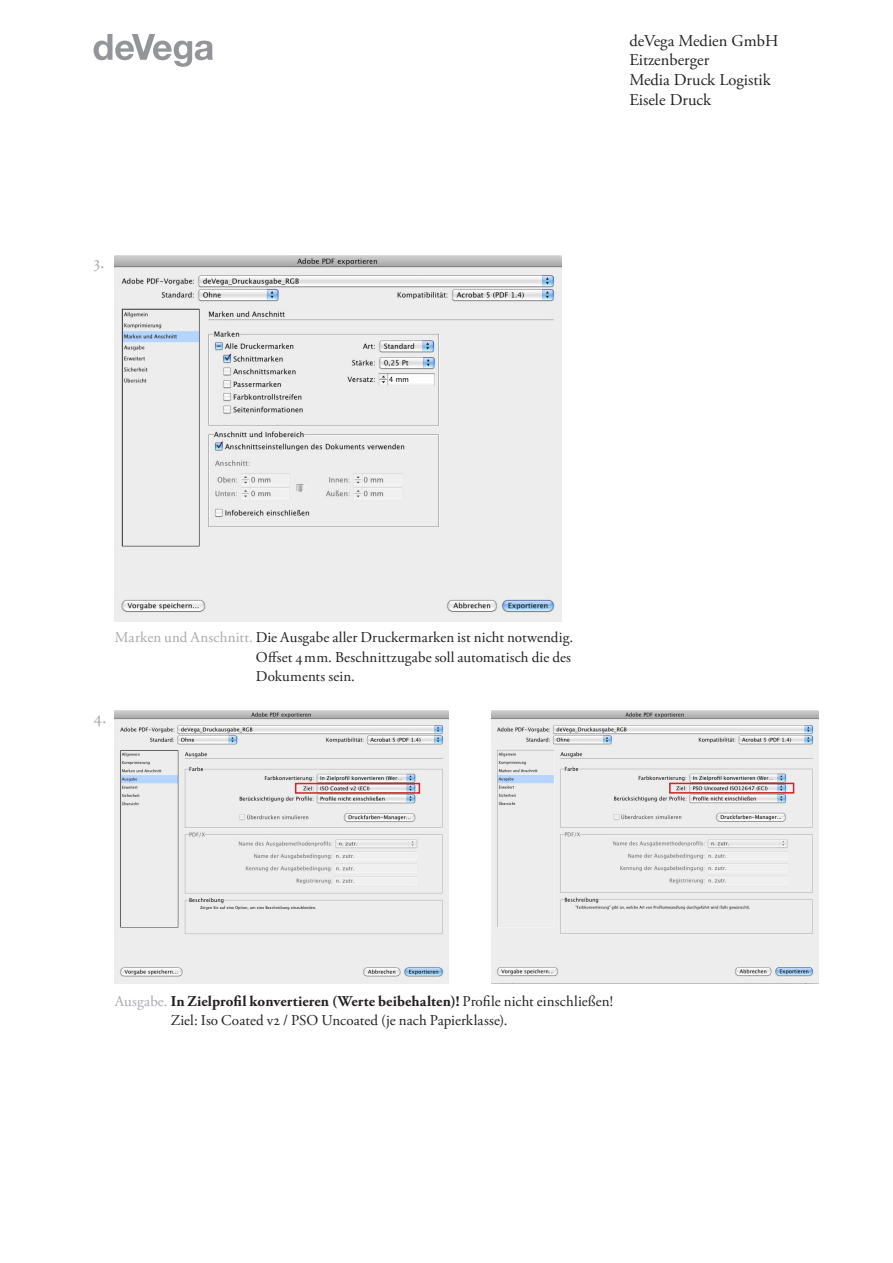
<style>
.page{position:relative;width:893px;height:1263px;background:#fff}
.page>*{position:absolute;margin:0;border:0;box-sizing:border-box;transform-origin:0 0}
.t1{font:18px "Adobe Garamond Pro";color:#a8a9ad}
.t2{font:16.5px/19.5px "Adobe Garamond Pro";color:#231f20}
.t3{font:15px/19.2px "Adobe Garamond Pro";letter-spacing:.01em;color:#231f20}
.s1{color:#a8a9ad}
.s2{font-weight:700}
</style>
<div class="page">
<svg style="left:94px;top:34px;width:119px;height:33px"></svg>
<img style="left:115px;top:255px;width:447px;height:366px">
<img style="left:115px;top:710px;width:334px;height:273px">
<img style="left:492px;top:710px;width:327px;height:273px">
<div style="left:295px;top:783px;width:125px;height:11px;border:2px solid #d1232a"></div>
<div style="left:669px;top:783px;width:125px;height:11px;border:2px solid #d1232a"></div>
<p class="t1" style="left:94px;top:252px;width:13px">3.</p>
<p class="t2" style="left:629px;top:32px;width:151px">deVega Medien GmbH<br>Eitzenberger<br>Media Druck Logistik<br>Eisele Druck</p>
<p class="t3" style="left:256px;top:628px;width:319px;text-indent:-141px"><span class="s1">Marken und Anschnitt.</span> Die Ausgabe aller Druckermarken ist nicht notwendig.<br>Offset 4mm. Beschnittzugabe soll automatisch die des<br>Dokuments sein.</p>
<p class="t1" style="left:94px;top:707px;width:15px">4.</p>
<p class="t3" style="left:171px;top:992px;width:444px;text-indent:-56px"><span class="s1">Ausgabe.</span> <span class="s2">In Zielprofil konvertieren (Werte beibehalten)!</span> Profile nicht einschließen!<br>Ziel: Iso Coated v2 / PSO Uncoated (je nach Papierklasse).</p>
</div>
